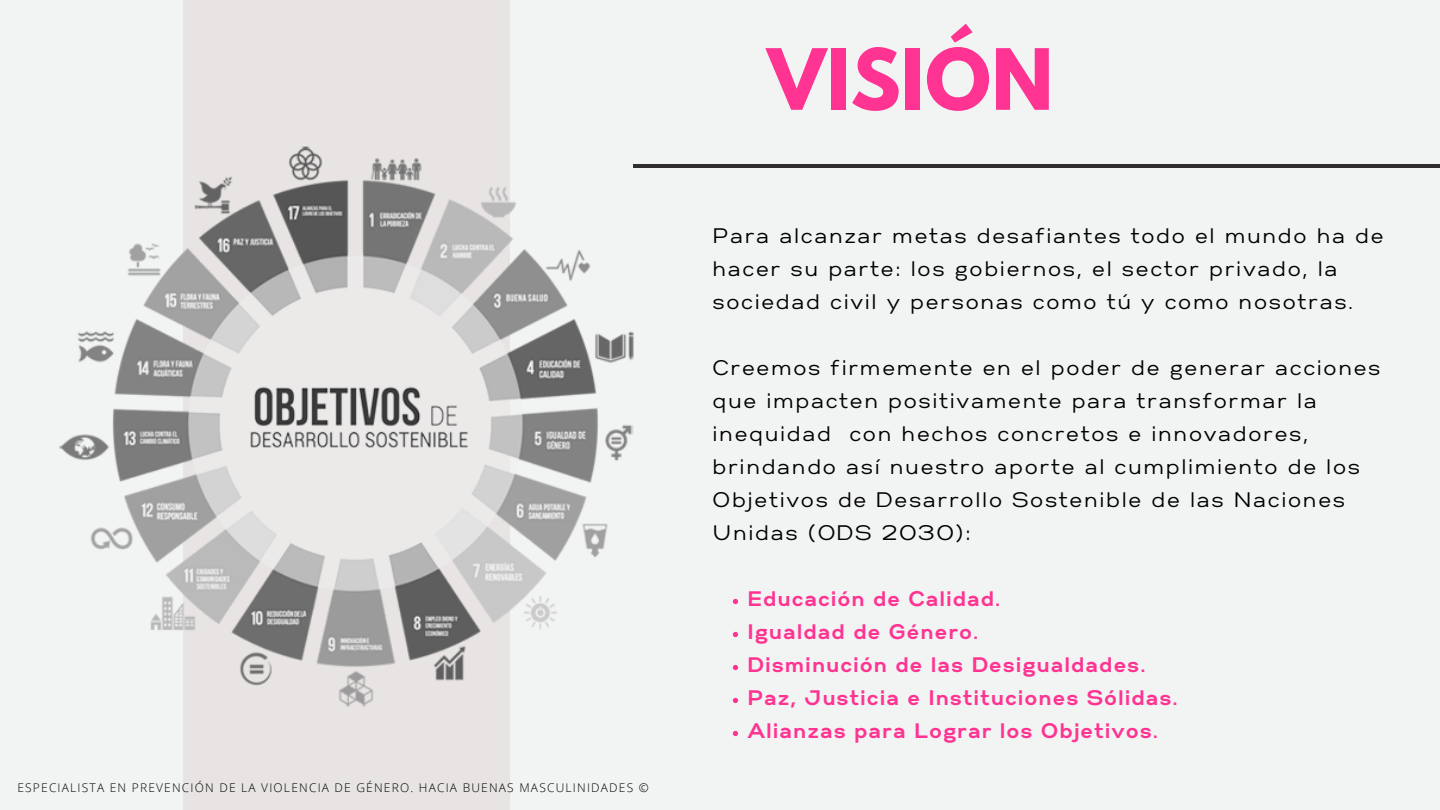
<style>
.page{position:relative;width:1440px;height:810px;background:#f2f4f3}
.page>*{position:absolute;margin:0;border:0;box-sizing:border-box;transform-origin:0 0}
.t1{font:700 74.7px "League Spartan";letter-spacing:.01em;color:#ff3392}
.t2{font:21px/33px "Gabriel Sans";letter-spacing:.08em;color:#000}
.t3{font:700 21px/33px "Gabriel Sans";letter-spacing:.08em;color:#ff3392}
.t4{font:300 12px "Open Sans";letter-spacing:.1em;color:#000}
</style>
<div class="page">
<div style="left:183px;top:0;width:327px;height:810px;background:#e7e4e3"></div>
<hr style="left:633px;top:164px;width:807px;height:4px;background:#302e2c">
<img style="left:59px;top:146px;width:575px;height:561px">
<svg style="left:733px;top:599px;width:5px;height:5px"></svg>
<svg style="left:733px;top:632px;width:5px;height:5px"></svg>
<svg style="left:733px;top:665px;width:5px;height:5px"></svg>
<svg style="left:733px;top:698px;width:5px;height:5px"></svg>
<svg style="left:733px;top:731px;width:5px;height:5px"></svg>
<p class="t4" style="left:17px;top:779px;width:633px">ESPECIALISTA EN PREVENCIÓN DE LA VIOLENCIA DE GÉNERO. HACIA BUENAS MASCULINIDADES ©</p>
<h1 class="t1" style="left:767px;top:43px;width:287px">VISIÓN</h1>
<p class="t2" style="left:713px;top:221px;width:673px">Para alcanzar metas desafiantes todo el mundo ha de hacer su parte: los gobiernos, el sector privado, la sociedad civil y personas como tú y como nosotras.</p>
<p class="t2" style="left:713px;top:353px;width:669px">Creemos firmemente en el poder de generar acciones que impacten positivamente para transformar la inequidad con hechos concretos e innovadores, brindando así nuestro aporte al cumplimiento de los Objetivos de Desarrollo Sostenible de las Naciones Unidas (ODS 2030):</p>
<p class="t3" style="left:748px;top:584px;width:431px">Educación de Calidad.<br>Igualdad de Género.<br>Disminución de las Desigualdades.<br>Paz, Justicia e Instituciones Sólidas.<br>Alianzas para Lograr los Objetivos.</p>
</div>
